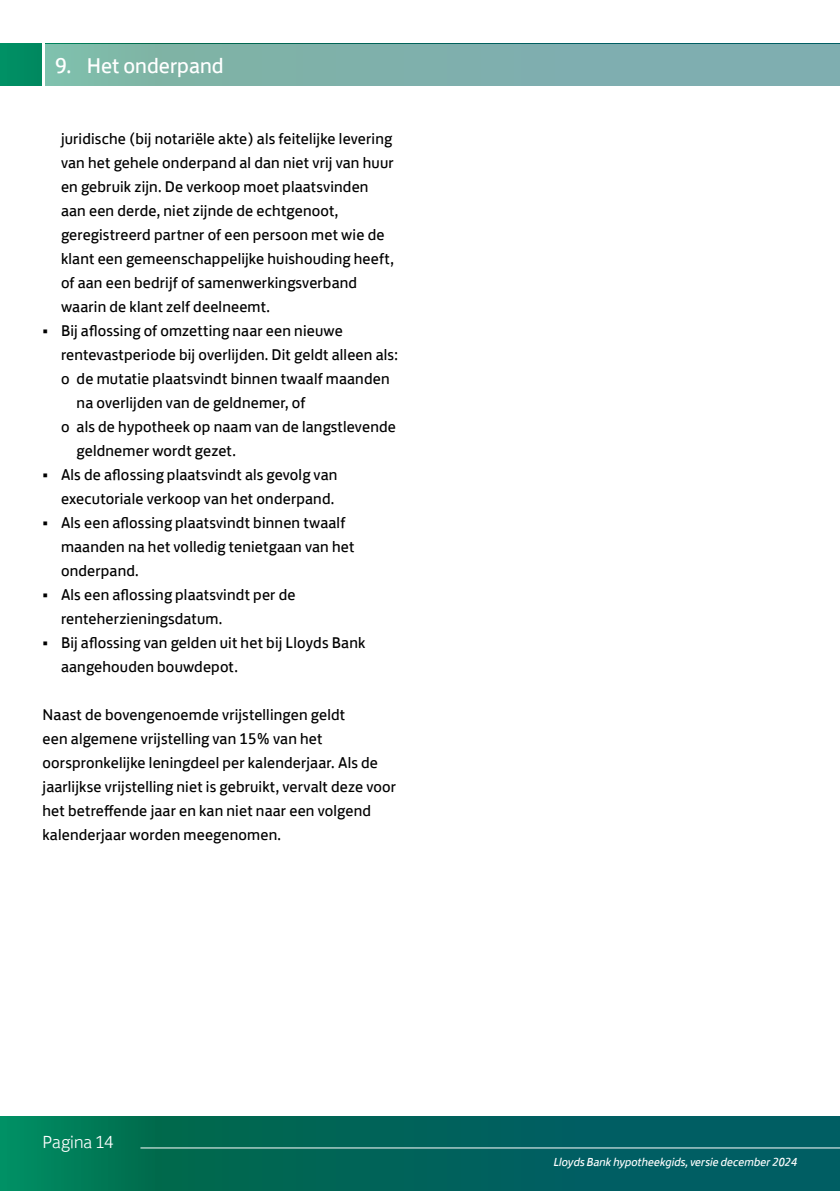
<style>
.page{position:relative;width:840px;height:1191px;background:#fff}
.page>*{position:absolute;margin:0;border:0;box-sizing:border-box;transform-origin:0 0}
.t1{font:22px "Lloyds Bank Jack";color:#fff}
.t2{font:300 18px "Lloyds Bank Jack";color:#fff}
.t3{font:16px/24px "Lloyds Bank Jack";letter-spacing:.01em;color:#000}
.t4{font:italic 12px "Lloyds Bank Jack";letter-spacing:-.01em;color:#fff}
</style>
<div class="page">
<svg style="left:0;top:1116px;width:839px;height:75px;background:#01675b"></svg>
<hr style="left:140px;top:1147px;width:699px;height:1px;background:#fff">
<div style="left:0;top:44px;width:839px;height:41px;background:#008c62"></div>
<div style="left:45px;top:44px;width:794px;height:41px;background:#7fb0ad"></div>
<hr style="left:43px;top:43px;width:2px;height:42px;background:#fff">
<h1 class="t1" style="left:55px;top:48px;width:170px">9. Het onderpand</h1>
<p class="t3" style="left:61px;top:125px;width:334px">juridische (bij notariële akte) als feitelijke levering van het gehele onderpand al dan niet vrij van huur en gebruik zijn. De verkoop moet plaatsvinden aan een derde, niet zijnde de echtgenoot, geregistreerd partner of een persoon met wie de klant een gemeenschappelijke huishouding heeft, of aan een bedrijf of samenwerkingsverband waarin de klant zelf deelneemt.</p>
<p class="t3" style="left:43px;top:317px;width:301px">• Bij aflossing of omzetting naar een nieuwe</p>
<p class="t3" style="left:61px;top:341px;width:338px">rentevastperiode bij overlijden. Dit geldt alleen als:</p>
<p class="t3" style="left:61px;top:365px;width:330px">o de mutatie plaatsvindt binnen twaalf maanden</p>
<p class="t3" style="left:77px;top:389px;width:230px">na overlijden van de geldnemer, of</p>
<p class="t3" style="left:61px;top:413px;width:336px">o als de hypotheek op naam van de langstlevende</p>
<p class="t3" style="left:77px;top:437px;width:161px">geldnemer wordt gezet.</p>
<p class="t3" style="left:43px;top:461px;width:296px;text-align:right">• Als de aflossing plaatsvindt als gevolg van executoriale verkoop van het onderpand.</p>
<p class="t3" style="left:61px;top:509px;width:295px;text-indent:-18px">• Als een aflossing plaatsvindt binnen twaalf maanden na het volledig tenietgaan van het onderpand.</p>
<p class="t3" style="left:61px;top:581px;width:236px;text-indent:-18px">• Als een aflossing plaatsvindt per de renteherzieningsdatum.</p>
<p class="t3" style="left:61px;top:629px;width:306px;text-indent:-18px">• Bij aflossing van gelden uit het bij Lloyds Bank aangehouden bouwdepot.</p>
<p class="t3" style="left:43px;top:701px;width:355px">Naast de bovengenoemde vrijstellingen geldt<br>een algemene vrijstelling van 15% van het oorspronkelijke leningdeel per kalenderjaar. Als de jaarlijkse vrijstelling niet is gebruikt, vervalt deze voor het betreffende jaar en kan niet naar een volgend kalenderjaar worden meegenomen.</p>
<p class="t2" style="left:43px;top:1127px;width:72px">Pagina 14</p>
<p class="t4" style="left:553px;top:1152px;width:245px">Lloyds Bank hypotheekgids, versie december 2024</p>
</div>
